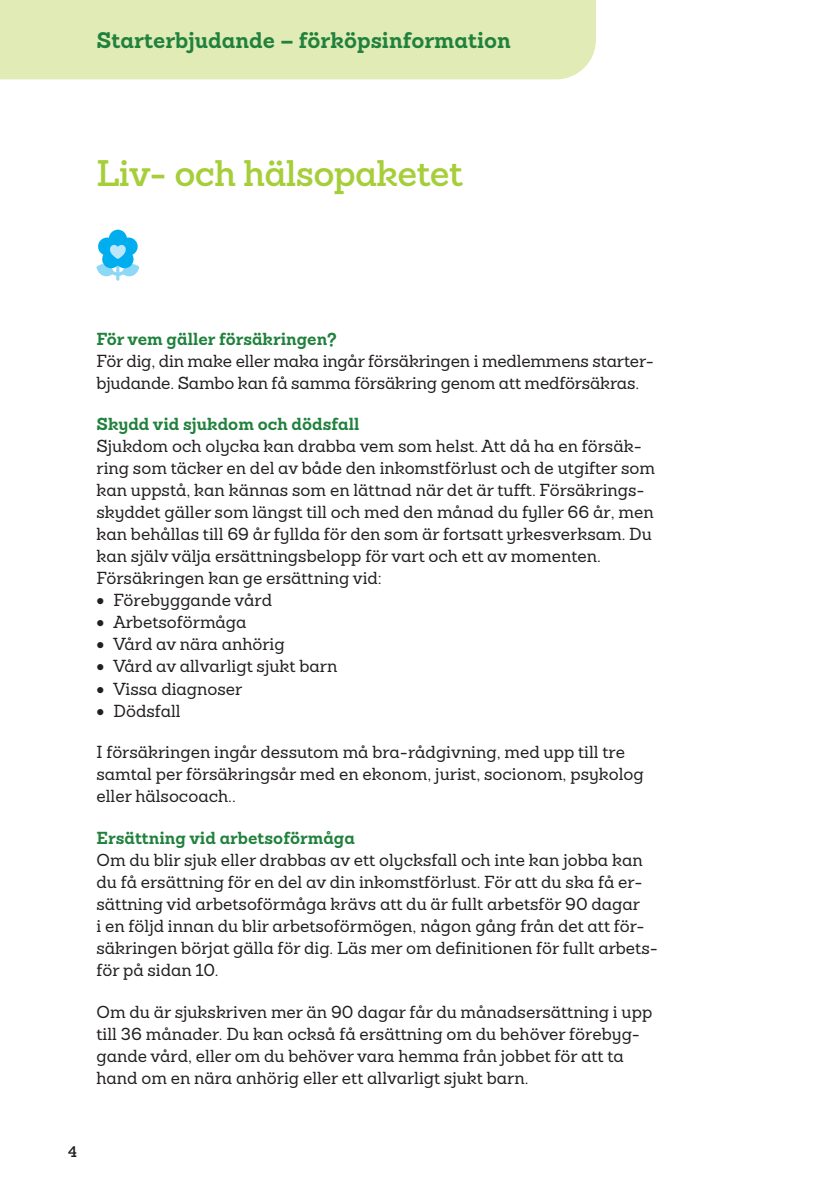
<style>
.page{position:relative;width:840px;height:1191px;background:#fff}
.page>*{position:absolute;margin:0;border:0;box-sizing:border-box;transform-origin:0 0}
.Rubrik_4_15_18{font:600 36px "Sanchez Folksam";letter-spacing:-.02em;color:#a6ce39}
.t1{font:700 22px "Sanchez Folksam";color:#20813c}
.Brödtext_8_5_11{font:500 17px/22px "Sanchez Folksam";color:#231f20}
.Rubrik_6_8_5_11__R3{font:700 17px "Sanchez Folksam";color:#20813c}
.t2{font:600 15px "Sanchez Folksam";color:#231f20}
</style>
<div class="page">
<div style="left:0;top:0;width:595px;height:79px;background:#e0ebb6"></div>
<svg style="left:96px;top:230px;width:43px;height:51px"></svg>
<p class="t1" style="left:96px;top:25px;width:415px">Starterbjudande – förköpsinformation</p>
<p class="Rubrik_4_15_18" style="left:96px;top:149px;width:368px">Liv- och hälsopaketet</p>
<p class="Rubrik_6_8_5_11__R3" style="left:96px;top:327px;width:242px">För vem gäller försäkringen?</p>
<p class="Brödtext_8_5_11" style="left:96px;top:349px;width:558px">För dig, din make eller maka ingår försäkringen i medlemmens starter&shy;bjudande. Sambo kan få samma försäkring genom att medförsäkras.</p>
<p class="Rubrik_6_8_5_11__R3" style="left:96px;top:412px;width:264px">Skydd vid sjukdom och dödsfall</p>
<p class="Brödtext_8_5_11" style="left:96px;top:435px;width:560px">Sjukdom och olycka kan drabba vem som helst. Att då ha en försäk&shy;ring som täcker en del av både den inkomstförlust och de utgifter som kan uppstå, kan kännas som en lättnad när det är tufft. Försäkrings&shy;skyddet gäller som längst till och med den månad du fyller 66 år, men kan behållas till 69 år fyllda för den som är fortsatt yrkesverksam. Du kan själv välja ersättningsbelopp för vart och ett av momenten.</p>
<p class="Brödtext_8_5_11" style="left:96px;top:567px;width:287px">Försäkringen kan ge ersättning vid:</p>
<p class="Brödtext_8_5_11" style="left:96px;top:589px;width:177px">• Förebyggande vård</p>
<p class="Brödtext_8_5_11" style="left:96px;top:611px;width:151px">• Arbetsoförmåga</p>
<p class="Brödtext_8_5_11" style="left:96px;top:633px;width:190px">• Vård av nära anhörig</p>
<p class="Brödtext_8_5_11" style="left:96px;top:655px;width:242px">• Vård av allvarligt sjukt barn</p>
<p class="Brödtext_8_5_11" style="left:96px;top:677px;width:147px">• Vissa diagnoser</p>
<p class="Brödtext_8_5_11" style="left:96px;top:699px;width:86px">• Dödsfall</p>
<p class="Brödtext_8_5_11" style="left:96px;top:741px;width:548px">I försäkringen ingår dessutom må bra-rådgivning, med upp till tre samtal per försäkringsår med en ekonom, jurist, socionom, psykolog eller hälsocoach..</p>
<p class="Rubrik_6_8_5_11__R3" style="left:96px;top:826px;width:260px">Ersättning vid arbetsoförmåga</p>
<p class="Brödtext_8_5_11" style="left:96px;top:849px;width:562px">Om du blir sjuk eller drabbas av ett olycksfall och inte kan jobba kan du få ersättning för en del av din inkomstförlust. För att du ska få er&shy;sättning vid arbetsoförmåga krävs att du är fullt arbetsför 90 dagar<br>i en följd innan du blir arbetsoförmögen, någon gång från det att för&shy;säkringen börjat gälla för dig. Läs mer om definitionen för fullt arbets&shy;för på sidan 10.</p>
<p class="Brödtext_8_5_11" style="left:96px;top:1001px;width:557px">Om du är sjukskriven mer än 90 dagar får du månadsersättning i upp till 36 månader. Du kan också få ersättning om du behöver förebyg&shy;gande vård, eller om du behöver vara hemma från jobbet för att ta hand om en nära anhörig eller ett allvarligt sjukt barn.</p>
<p class="t2" style="left:68px;top:1141px;width:11px">4</p>
</div>
